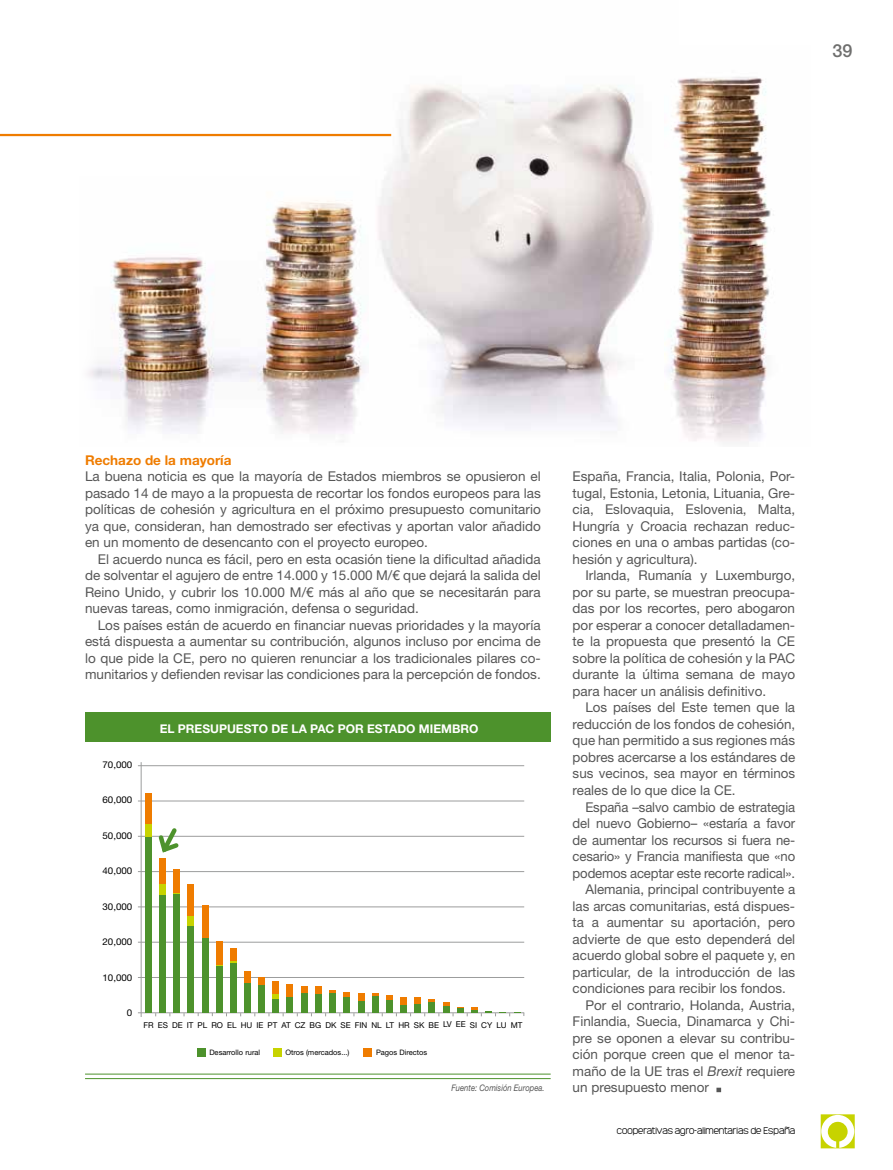
<style>
.page{position:relative;width:893px;height:1170px;background:#fff}
.page>*{position:absolute;margin:0;border:0;box-sizing:border-box;transform-origin:0 0}
.t1{font:500 18px "Helvetica Neue LT Std";color:#6f6f6e}
.t2{font:13.5px/16.5px "Helvetica Neue LT Std";color:#565656;text-align:justify}
.t3{font:700 13.5px "Helvetica Neue LT Std";color:#ef7c00}
.t4{font:700 12px "Helvetica Neue LT Std";color:#fff}
.t5{font:9.3px "Helvetica Neue LT Std";color:#000;scale:1.04 1}
.t6{font:300 9px "Monark";color:#000}
.t7{font:italic 9px "Helvetica Neue LT Std";color:#565656;scale:.85 1}
.t8{font:8.1px "Helvetica Neue LT Std";color:#000}
.t9{font:7.5px "Helvetica Neue LT Std";color:#000}
.s1{font-style:italic}
</style>
<div class="page">
<svg style="left:821px;top:1114px;width:34px;height:34px"></svg>
<svg style="left:716px;top:1087px;width:5px;height:5px"></svg>
<img style="left:360px;top:85px;width:293px;height:343px">
<img style="left:88px;top:176px;width:280px;height:259px">
<img style="left:664px;top:77px;width:110px;height:366px">
<hr style="left:0;top:134px;width:391px;height:2px;background:#ef7c00">
<div style="left:85px;top:712px;width:466px;height:30px;background:#4d922c"></div>
<hr style="left:85px;top:1073px;width:466px;height:1px;background:#4d922c">
<hr style="left:85px;top:1078px;width:466px;height:1px;background:#4d922c">
<hr style="left:141px;top:762px;width:1px;height:254px;background:#9c9d9d">
<hr style="left:138px;top:800px;width:386px;height:1px;background:#9c9d9d">
<hr style="left:138px;top:835px;width:386px;height:1px;background:#9c9d9d">
<hr style="left:138px;top:765px;width:386px;height:1px;background:#9c9d9d">
<hr style="left:138px;top:871px;width:386px;height:1px;background:#9c9d9d">
<hr style="left:138px;top:906px;width:386px;height:1px;background:#9c9d9d">
<hr style="left:138px;top:941px;width:386px;height:1px;background:#9c9d9d">
<hr style="left:138px;top:977px;width:386px;height:1px;background:#9c9d9d">
<hr style="left:138px;top:1012px;width:386px;height:1px;background:#9c9d9d">
<div style="left:145px;top:837px;width:7px;height:175px;background:#4d922c"></div>
<div style="left:159px;top:894px;width:7px;height:118px;background:#4d922c"></div>
<div style="left:173px;top:894px;width:7px;height:118px;background:#4d922c"></div>
<div style="left:187px;top:925px;width:7px;height:87px;background:#4d922c"></div>
<div style="left:202px;top:937px;width:6px;height:75px;background:#4d922c"></div>
<div style="left:216px;top:966px;width:7px;height:46px;background:#4d922c"></div>
<div style="left:230px;top:962px;width:7px;height:50px;background:#4d922c"></div>
<div style="left:244px;top:982px;width:7px;height:30px;background:#4d922c"></div>
<div style="left:258px;top:984px;width:7px;height:28px;background:#4d922c"></div>
<div style="left:272px;top:998px;width:7px;height:14px;background:#4d922c"></div>
<div style="left:287px;top:996px;width:6px;height:16px;background:#4d922c"></div>
<div style="left:301px;top:992px;width:7px;height:20px;background:#4d922c"></div>
<div style="left:315px;top:993px;width:7px;height:19px;background:#4d922c"></div>
<div style="left:329px;top:992px;width:7px;height:20px;background:#4d922c"></div>
<div style="left:343px;top:995px;width:7px;height:17px;background:#4d922c"></div>
<div style="left:358px;top:1000px;width:7px;height:12px;background:#4d922c"></div>
<div style="left:372px;top:995px;width:6px;height:17px;background:#4d922c"></div>
<div style="left:386px;top:999px;width:7px;height:13px;background:#4d922c"></div>
<div style="left:400px;top:1004px;width:7px;height:8px;background:#4d922c"></div>
<div style="left:414px;top:1003px;width:7px;height:9px;background:#4d922c"></div>
<div style="left:145px;top:823px;width:7px;height:14px;background:#c7d300"></div>
<div style="left:159px;top:883px;width:7px;height:11px;background:#c7d300"></div>
<svg style="left:173px;top:892px;width:7px;height:2px"></svg>
<div style="left:187px;top:916px;width:7px;height:9px;background:#c7d300"></div>
<div style="left:145px;top:793px;width:7px;height:30px;background:#ef7c00"></div>
<div style="left:159px;top:858px;width:7px;height:25px;background:#ef7c00"></div>
<div style="left:173px;top:868px;width:7px;height:24px;background:#ef7c00"></div>
<div style="left:187px;top:884px;width:7px;height:32px;background:#ef7c00"></div>
<div style="left:202px;top:904px;width:6px;height:33px;background:#ef7c00"></div>
<svg style="left:216px;top:964px;width:7px;height:2px"></svg>
<div style="left:216px;top:940px;width:7px;height:24px;background:#ef7c00"></div>
<div style="left:230px;top:948px;width:7px;height:13px;background:#ef7c00"></div>
<div style="left:244px;top:971px;width:7px;height:11px;background:#ef7c00"></div>
<div style="left:258px;top:977px;width:7px;height:7px;background:#ef7c00"></div>
<div style="left:272px;top:981px;width:7px;height:12px;background:#ef7c00"></div>
<div style="left:287px;top:984px;width:6px;height:12px;background:#ef7c00"></div>
<div style="left:301px;top:985px;width:7px;height:7px;background:#ef7c00"></div>
<div style="left:315px;top:985px;width:7px;height:8px;background:#ef7c00"></div>
<svg style="left:329px;top:990px;width:7px;height:2px"></svg>
<svg style="left:343px;top:992px;width:7px;height:4px"></svg>
<div style="left:358px;top:993px;width:7px;height:7px;background:#ef7c00"></div>
<svg style="left:372px;top:993px;width:6px;height:2px"></svg>
<svg style="left:386px;top:995px;width:7px;height:4px"></svg>
<div style="left:400px;top:996px;width:7px;height:8px;background:#ef7c00"></div>
<div style="left:414px;top:997px;width:7px;height:6px;background:#ef7c00"></div>
<svg style="left:272px;top:993px;width:7px;height:5px"></svg>
<svg style="left:424px;top:999px;width:100px;height:17px"></svg>
<svg style="left:155px;top:828px;width:27px;height:25px"></svg>
<div style="left:197px;top:1048px;width:8px;height:8px;background:#4d922c"></div>
<div style="left:273px;top:1048px;width:8px;height:8px;background:#c7d300"></div>
<div style="left:364px;top:1048px;width:8px;height:8px;background:#ef7c00"></div>
<h1 class="t1" style="left:832px;top:40px;width:22px">39</h1>
<p class="t3" style="left:85px;top:451px;width:148px">Rechazo de la mayoría</p>
<p class="t2" style="left:85px;top:468px;width:457px">La buena noticia es que la mayoría de Estados miembros se opusieron el pasado 14 de mayo a la propuesta de recortar los fondos europeos para las políticas de cohesión y agricultura en el próximo presupuesto comunitario ya que, consideran, han demostrado ser efectivas y aportan valor añadido en un momento de desencanto con el proyecto europeo.</p>
<p class="t2" style="left:85px;top:550px;width:457px;text-indent:13px">El acuerdo nunca es fácil, pero en esta ocasión tiene la dificultad añadida de solventar el agujero de entre 14.000 y 15.000 M/€ que dejará la salida del Reino Unido, y cubrir los 10.000 M/€ más al año que se necesitarán para nuevas tareas, como inmigración, defensa o seguridad.</p>
<p class="t2" style="left:85px;top:616px;width:457px;text-indent:13px">Los países están de acuerdo en financiar nuevas prioridades y la mayoría está dispuesta a aumentar su contribución, algunos incluso por encima de lo que pide la CE, pero no quieren renunciar a los tradicionales pilares co&shy;munitarios y defienden revisar las condiciones para la percepción de fondos.</p>
<p class="t5" style="left:103px;top:759px;width:30px">70,000</p>
<p class="t5" style="left:103px;top:794px;width:30px">60,000</p>
<p class="t5" style="left:103px;top:830px;width:30px">50,000</p>
<p class="t5" style="left:103px;top:865px;width:30px">40,000</p>
<p class="t5" style="left:103px;top:901px;width:30px">30,000</p>
<p class="t5" style="left:103px;top:936px;width:30px">20,000</p>
<p class="t5" style="left:103px;top:972px;width:30px">10,000</p>
<p class="t5" style="left:127px;top:1007px;width:7px">0</p>
<p class="t4" style="left:160px;top:721px;width:320px">EL PRESUPUESTO DE LA PAC POR ESTADO MIEMBRO</p>
<p class="t8" style="left:143px;top:1019px;width:380px">FR ES DE IT PL RO EL HU IE PT AT CZ BG DK SE FIN NL LT HR SK BE LV EE SI CY LU MT</p>
<p class="t9" style="left:209px;top:1048px;width:52px">Desarrollo rural</p>
<p class="t9" style="left:285px;top:1048px;width:66px">Otros (mercados...)</p>
<p class="t9" style="left:376px;top:1048px;width:53px">Pagos Directos</p>
<p class="t7" style="left:451px;top:1082px;width:111px">Fuente: Comisión Europea.</p>
<p class="t2" style="left:573px;top:468px;width:224px">España, Francia, Italia, Polonia, Por&shy;tugal, Estonia, Letonia, Lituania, Gre&shy;cia, Eslovaquia, Eslovenia, Malta, Hungría y Croacia rechazan reduc&shy;ciones en una o ambas partidas (co&shy;hesión y agricultura).</p>
<p class="t2" style="left:573px;top:567px;width:224px;text-indent:13px">Irlanda, Rumanía y Luxemburgo, por su parte, se muestran preocupa&shy;das por los recortes, pero abogaron por esperar a conocer detalladamen&shy;te la propuesta que presentó la CE sobre la política de cohesión y la PAC durante la última semana de mayo para hacer un análisis definitivo.</p>
<p class="t2" style="left:573px;top:699px;width:224px;text-indent:13px">Los países del Este temen que la reducción de los fondos de cohesión, que han permitido a sus regiones más pobres acercarse a los estándares de sus vecinos, sea mayor en términos reales de lo que dice la CE.</p>
<p class="t2" style="left:585px;top:798px;width:211px">España –salvo cambio de estrategia</p>
<p class="t2" style="left:573px;top:814px;width:224px">del nuevo Gobierno– «estaría a favor</p>
<p class="t2" style="left:573px;top:831px;width:224px">de aumentar los recursos si fuera ne-</p>
<p class="t2" style="left:573px;top:847px;width:224px">cesario» y Francia manifiesta que «no</p>
<p class="t2" style="left:573px;top:864px;width:224px">podemos aceptar este recorte radical».</p>
<p class="t2" style="left:585px;top:880px;width:211px">Alemania, principal contribuyente a</p>
<p class="t2" style="left:573px;top:897px;width:224px">las arcas comunitarias, está dispues-</p>
<p class="t2" style="left:573px;top:913px;width:224px">ta a aumentar su aportación, pero</p>
<p class="t2" style="left:573px;top:930px;width:224px">advierte de que esto dependerá del</p>
<p class="t2" style="left:573px;top:946px;width:224px">acuerdo global sobre el paquete y, en</p>
<p class="t2" style="left:573px;top:963px;width:224px">particular, de la introducción de las</p>
<p class="t2" style="left:573px;top:979px;width:215px">condiciones para recibir los fondos.</p>
<p class="t2" style="left:585px;top:996px;width:211px">Por el contrario, Holanda, Austria,</p>
<p class="t2" style="left:573px;top:1012px;width:224px">Finlandia, Suecia, Dinamarca y Chi-</p>
<p class="t2" style="left:573px;top:1029px;width:224px">pre se oponen a elevar su contribu-</p>
<p class="t2" style="left:573px;top:1045px;width:224px">ción porque creen que el menor ta-</p>
<p class="t2" style="left:573px;top:1062px;width:224px">maño de la UE tras el <span class="s1">Brexit</span> requiere</p>
<p class="t2" style="left:573px;top:1078px;width:138px">un presupuesto menor</p>
<p class="t6" style="left:617px;top:1124px;width:180px">cooperativas agro-alimentarias de España</p>
</div>
